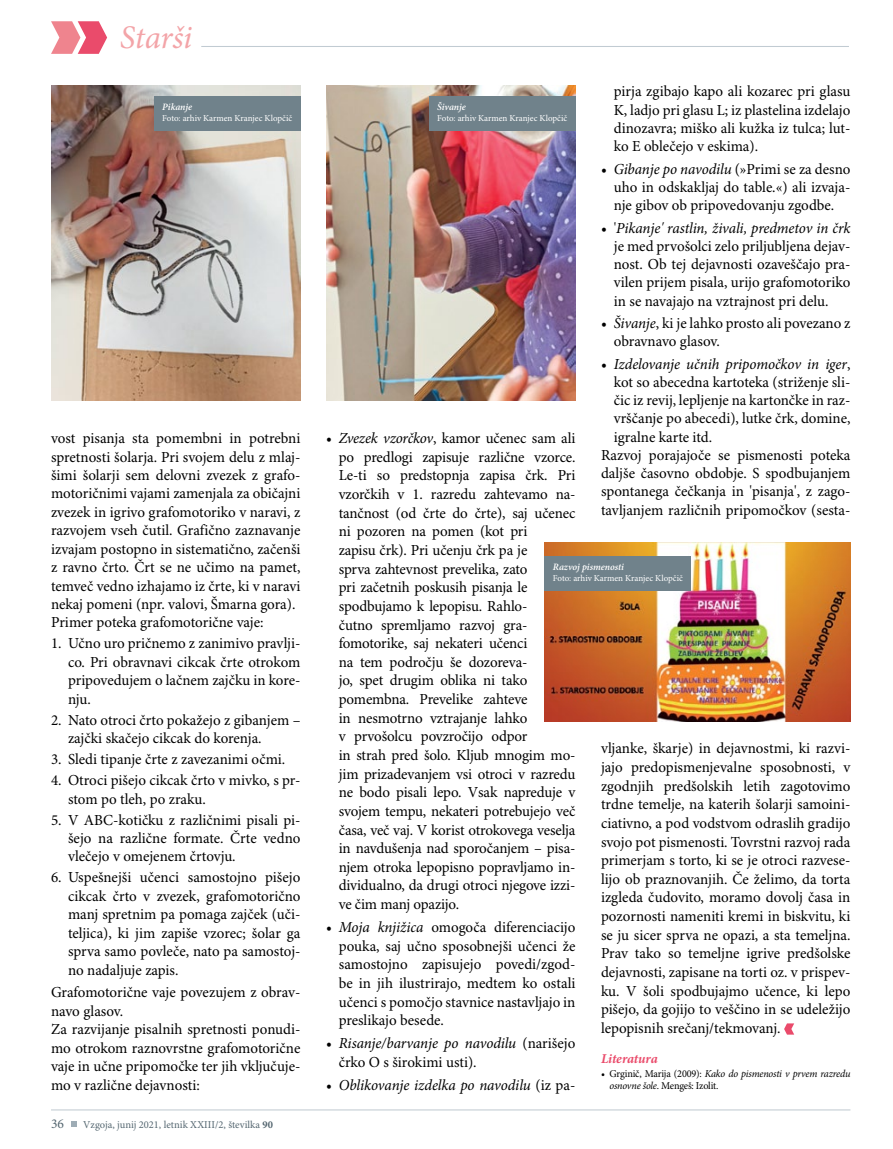
<style>
.page{position:relative;width:893px;height:1149px;background:#fff}
.page>*{position:absolute;margin:0;border:0;box-sizing:border-box;transform-origin:0 0}
.t1{font:italic 33px "Minion Pro";letter-spacing:-.01em;color:#f3a4a8}
.t2{font:15.3px/18.6px "Minion Pro";letter-spacing:-.005em;color:#000;text-align:justify}
.t3{font:italic 15.3px "Minion Pro";letter-spacing:-.005em;color:#000}
.t4{font:italic 700 13.5px "Minion Pro";letter-spacing:-.01em;color:#ea4b6b}
.t5{font:13.5px "Minion Pro";color:#546670}
.t6{font:italic 10.5px/12.5px "Minion Pro";letter-spacing:-.02em;color:#000}
.t7{font:10.5px "Minion Pro";color:#546670}
.t8{font:italic 600 9.75px "Minion Pro";letter-spacing:-.005em;color:#fff}
.t9{font:9px "Minion Pro";letter-spacing:-.005em;color:#fff}
.s1{font-weight:700}
.s2{font-style:italic}
.s3{font-style:normal}
</style>
<div class="page">
<svg style="left:51px;top:21px;width:56px;height:33px"></svg>
<hr style="left:201px;top:46px;width:648px;height:1px;background:#c1cbd2">
<svg style="left:71px;top:1121px;width:5px;height:4px"></svg>
<hr style="left:51px;top:1108px;width:799px;height:2px;background:#c1cbd2">
<img style="left:544px;top:542px;width:306px;height:179px">
<img style="left:51px;top:85px;width:249px;height:315px">
<img style="left:326px;top:85px;width:249px;height:315px">
<svg style="left:784px;top:1023px;width:10px;height:11px"></svg>
<div style="left:154px;top:97px;width:146px;height:34px;background:#70828b"></div>
<div style="left:429px;top:97px;width:146px;height:34px;background:#70828b"></div>
<div style="left:544px;top:556px;width:147px;height:34px;background:#70828b"></div>
<h1 class="t1" style="left:120px;top:15px;width:74px">Starši</h1>
<p class="t8" style="left:162px;top:101px;width:31px">Pikanje</p>
<p class="t9" style="left:162px;top:113px;width:132px">Foto: arhiv Karmen Kranjec Klopčič</p>
<p class="t2" style="left:51px;top:429px;width:251px;text-align:left">vost pisanja sta pomembni in potrebni spretnosti šolarja. Pri svojem delu z mlaj&shy;šimi šolarji sem delovni zvezek z grafo&shy;motoričnimi vajami zamenjala za običajni zvezek in igrivo grafomotoriko v naravi, z razvojem vseh čutil. Grafično zaznavanje izvajam postopno in sistematično, začenši z ravno črto. Črt se ne učimo na pamet, temveč vedno izhajamo iz črte, ki v naravi nekaj pomeni (npr. valovi, Šmarna gora).<br>Primer poteka grafomotorične vaje:</p>
<p class="t2" style="left:68px;top:634px;width:234px;text-indent:-17px">1. Učno uro pričnemo z zanimivo pravlji&shy;co. Pri obravnavi cikcak črte otrokom pripovedujem o lačnem zajčku in kore&shy;nju.</p>
<p class="t2" style="left:68px;top:711px;width:234px;text-indent:-17px">2. Nato otroci črto pokažejo z gibanjem – zajčki skačejo cikcak do korenja.</p>
<p class="t2" style="left:51px;top:750px;width:236px">3. Sledi tipanje črte z zavezanimi očmi.</p>
<p class="t2" style="left:68px;top:771px;width:234px;text-indent:-17px">4. Otroci pišejo cikcak črto v mivko, s pr&shy;stom po tleh, po zraku.</p>
<p class="t2" style="left:68px;top:810px;width:234px;text-indent:-17px">5. V ABC-kotičku z različnimi pisali pi&shy;šejo na različne formate. Črte vedno vlečejo v omejenem črtovju.</p>
<p class="t2" style="left:68px;top:868px;width:234px;text-indent:-17px">6. Uspešnejši učenci samostojno pišejo cikcak črto v zvezek, grafomotorično manj spretnim pa pomaga zajček (uči&shy;teljica), ki jim zapiše vzorec; šolar ga sprva samo povleče, nato pa samostoj&shy;no nadaljuje zapis.</p>
<p class="t2" style="left:51px;top:983px;width:251px;text-align:left">Grafomotorične vaje povezujem z obrav&shy;navo glasov.<br>Za razvijanje pisalnih spretnosti ponudi&shy;mo otrokom raznovrstne grafomotorične vaje in učne pripomočke ter jih vključuje&shy;mo v različne dejavnosti:</p>
<p class="t5" style="left:51px;top:1115px;width:14px">36</p>
<p class="t7" style="left:83px;top:1117px;width:191px">Vzgoja, junij 2021, letnik XXIII/2, številka <span class="s1">90</span></p>
<p class="t2" style="left:614px;top:83px;width:238px;line-height:18.1px">pirja zgibajo kapo ali kozarec pri glasu K, ladjo pri glasu L; iz plastelina izdelajo dinozavra; miško ali kužka iz tulca; lut&shy;ko E oblečejo v eskima).</p>
<p class="t2" style="left:614px;top:160px;width:238px;line-height:18.1px;text-indent:-13px">• <span class="s2">Gibanje po navodilu</span> (»Primi se za desno uho in odskakljaj do table.«) ali izvaja&shy;nje gibov ob pripovedovanju zgodbe.</p>
<p class="t2" style="left:614px;top:219px;width:238px;line-height:18.1px;text-indent:-13px">• '<span class="s2">Pikanje' rastlin, živali, predmetov in črk </span>je med prvošolci zelo priljubljena dejav&shy;nost. Ob tej dejavnosti ozaveščajo pra&shy;vilen prijem pisala, urijo grafomotoriko in se navajajo na vztrajnost pri delu.</p>
<p class="t2" style="left:614px;top:314px;width:238px;line-height:18.1px;text-indent:-13px">• <span class="s2">Šivanje</span>, ki je lahko prosto ali povezano z obravnavo glasov.</p>
<p class="t3" style="left:601px;top:353px;width:251px"><span class="s3">•</span> Izdelovanje učnih pripomočkov in iger<span class="s3">,</span></p>
<p class="t2" style="left:614px;top:373px;width:238px">kot so abecedna kartoteka (striženje sli-</p>
<p class="t2" style="left:614px;top:391px;width:238px">čic iz revij, lepljenje na kartončke in raz-</p>
<p class="t2" style="left:614px;top:410px;width:238px">vrščanje po abecedi), lutke črk, domine,</p>
<p class="t2" style="left:614px;top:428px;width:100px">igralne karte itd.</p>
<p class="t2" style="left:601px;top:446px;width:251px">Razvoj porajajoče se pismenosti poteka</p>
<p class="t2" style="left:601px;top:464px;width:251px">daljše časovno obdobje. S spodbujanjem</p>
<p class="t2" style="left:601px;top:482px;width:251px">spontanega čečkanja in 'pisanja', z zago-</p>
<p class="t2" style="left:601px;top:501px;width:251px">tavljanjem različnih pripomočkov (sesta-</p>
<p class="t8" style="left:437px;top:101px;width:30px">Šivanje</p>
<p class="t9" style="left:437px;top:113px;width:132px">Foto: arhiv Karmen Kranjec Klopčič</p>
<p class="t2" style="left:339px;top:429px;width:238px;text-align:left;text-indent:-13px">• <span class="s2">Zvezek vzorčkov</span>, kamor učenec sam ali po predlogi zapisuje različne vzorce.<br>Le-ti so predstopnja zapisa črk. Pri vzorčkih v 1. razredu zahtevamo na&shy;tančnost (od črte do črte), saj učenec ni pozoren na pomen (kot pri<br>zapisu črk). Pri učenju črk pa je<br>sprva zahtevnost prevelika, zato<br>pri začetnih poskusih pisanja le spodbujamo k lepopisu. Rahlo-<br>čutno spremljamo razvoj gra&shy;fomotorike, saj nekateri učenci<br>na tem področju še dozoreva-<br>jo, spet drugim oblika ni tako pomembna. Prevelike zahteve<br>in nesmotrno vztrajanje lahko<br>v prvošolcu povzročijo odpor<br>in strah pred šolo. Kljub mnogim mo&shy;jim prizadevanjem vsi otroci v razredu ne bodo pisali lepo. Vsak napreduje v svojem tempu, nekateri potrebujejo več časa, več vaj. V korist otrokovega veselja in navdušenja nad sporočanjem – pisa&shy;njem otroka lepopisno popravljamo in&shy;dividualno, da drugi otroci njegove izzi&shy;ve čim manj opazijo.</p>
<p class="t2" style="left:339px;top:918px;width:238px;text-indent:-13px">• <span class="s2">Moja knjižica</span> omogoča diferenciacijo pouka, saj učno sposobnejši učenci že samostojno zapisujejo povedi/zgod&shy;be in jih ilustrirajo, medtem ko ostali učenci s pomočjo stavnice nastavljajo in preslikajo besede.</p>
<p class="t2" style="left:339px;top:1034px;width:238px;text-indent:-13px">• <span class="s2">Risanje/barvanje po navodilu</span> (narišejo črko O s širokimi usti).</p>
<p class="t3" style="left:326px;top:1073px;width:251px"><span class="s3">•</span> Oblikovanje izdelka po navodilu <span class="s3">(iz pa-</span></p>
<p class="t8" style="left:553px;top:561px;width:73px">Razvoj pismenosti</p>
<p class="t9" style="left:553px;top:572px;width:132px">Foto: arhiv Karmen Kranjec Klopčič</p>
<p class="t2" style="left:601px;top:739px;width:251px">vljanke, škarje) in dejavnostmi, ki razvi&shy;jajo predopismenjevalne sposobnosti, v zgodnjih predšolskih letih zagotovimo trdne temelje, na katerih šolarji samoini&shy;ciativno, a pod vodstvom odraslih gradijo svojo pot pismenosti. Tovrstni razvoj rada primerjam s torto, ki se je otroci razvese&shy;lijo ob praznovanjih. Če želimo, da torta izgleda čudovito, moramo dovolj časa in pozornosti nameniti kremi in biskvitu, ki se ju sicer sprva ne opazi, a sta temeljna.<br>Prav tako so temeljne igrive predšolske dejavnosti, zapisane na torti oz. v prispev&shy;ku. V šoli spodbujajmo učence, ki lepo pišejo, da gojijo to veščino in se udeležijo lepopisnih srečanj/tekmovanj.</p>
<p class="t4" style="left:601px;top:1048px;width:58px">Literatura</p>
<p class="t6" style="left:609px;top:1067px;width:242px;text-indent:-9px"><span class="s3">• Grginič, Marija (2009):</span> Kako do pismenosti v prvem razredu osnovne šole<span class="s3">. Mengeš: Izolit.</span></p>
</div>
